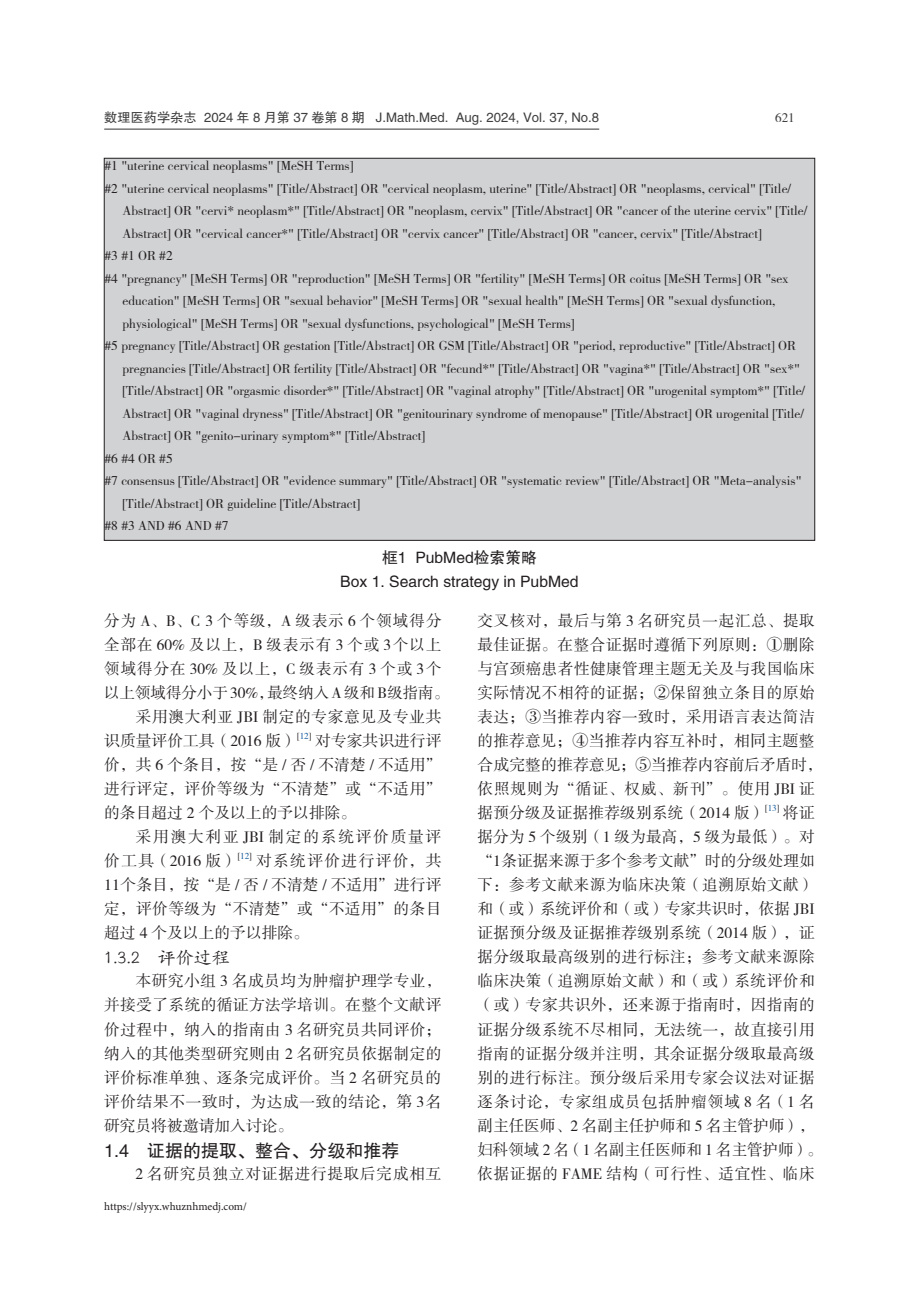
<style>
.page{position:relative;width:919px;height:1289px;background:#fff}
.page>*{position:absolute;margin:0;border:0;box-sizing:border-box;transform-origin:0 0}
._13_正文二级标题{font:18px "FZHTK GBK1 0";color:#231f20}
._13_1_三级标题{font:18px "FZKTK GBK1 0";color:#231f20}
._11_正文{font:15.75px/24px "FZSSK GBK1 0";letter-spacing:.03em;color:#231f20}
._11_正文-2{font:15.75px/24px "FZSSK GBK1 0";letter-spacing:.07em;color:#231f20}
._15_图表名{font:15.75px "FZHTK GBK1 0";color:#231f20}
._11_正文-3{font:15.75px/24px "FZSSK GBK1 0";letter-spacing:.11em;color:#231f20}
._11_正文-4{font:15.75px "FZSSK GBK1 0";letter-spacing:.05em;color:#231f20}
._15_1_图表内容{font:13.5px/22.5px "FZSSK GBK1 0";color:#231f20}
.t1{font:13.2px "FZHTK GBK1 0";color:#3e3e3f}
.t2{font:13.2px "FZSSK GBK1 0";color:#3e3e3f}
.t3{font:11.25px "Minion Pro";color:#231f20}
._11_正文-5{font:9.15px "FZSSK GBK1 0";color:#231f20}
.s1{color:#175d9e}
</style>
<div class="page">
<hr style="left:104px;top:129px;width:495px;height:1px;background:#3e3e3f">
<div style="left:104px;top:158px;width:710px;height:382px;background:#d1d2d4"></div>
<p class="t1" style="left:104px;top:111px;width:496px">数理医药学杂志 2024 年 8 月第 37 卷第 8 期 J.Math.Med. Aug. 2024, Vol. 37, No.8</p>
<p class="t2" style="left:775px;top:111px;width:21px">621</p>
<p class="_15_1_图表内容" style="left:105px;top:155px;width:250px">#1 "uterine cervical neoplasms" [MeSH Terms]</p>
<p class="_15_1_图表内容" style="left:123px;top:177px;width:686px;text-indent:-18px">#2 "uterine cervical neoplasms" [Title/Abstract] OR "cervical neoplasm, uterine" [Title/Abstract] OR "neoplasms, cervical" [Title/<br>Abstract] OR "cervi* neoplasm*" [Title/Abstract] OR "neoplasm, cervix" [Title/Abstract] OR "cancer of the uterine cervix" [Title/<br>Abstract] OR "cervical cancer*" [Title/Abstract] OR "cervix cancer" [Title/Abstract] OR "cancer, cervix" [Title/Abstract]</p>
<p class="_15_1_图表内容" style="left:105px;top:245px;width:70px">#3 #1 OR #2</p>
<p class="_15_1_图表内容" style="left:123px;top:267px;width:667px;text-indent:-18px">#4 "pregnancy" [MeSH Terms] OR "reproduction" [MeSH Terms] OR "fertility" [MeSH Terms] OR coitus [MeSH Terms] OR "sex education" [MeSH Terms] OR "sexual behavior" [MeSH Terms] OR "sexual health" [MeSH Terms] OR "sexual dysfunction, physiological" [MeSH Terms] OR "sexual dysfunctions, psychological" [MeSH Terms]</p>
<p class="_15_1_图表内容" style="left:123px;top:335px;width:684px;text-indent:-18px">#5 pregnancy [Title/Abstract] OR gestation [Title/Abstract] OR GSM [Title/Abstract] OR "period, reproductive" [Title/Abstract] OR pregnancies [Title/Abstract] OR fertility [Title/Abstract] OR "fecund*" [Title/Abstract] OR "vagina*" [Title/Abstract] OR "sex*" [Title/Abstract] OR "orgasmic disorder*" [Title/Abstract] OR "vaginal atrophy" [Title/Abstract] OR "urogenital symptom*" [Title/ Abstract] OR "vaginal dryness" [Title/Abstract] OR "genitourinary syndrome of menopause" [Title/Abstract] OR urogenital [Title/ Abstract] OR "genito-urinary symptom*" [Title/Abstract]</p>
<p class="_15_1_图表内容" style="left:105px;top:447px;width:70px">#6 #4 OR #5</p>
<p class="_15_1_图表内容" style="left:123px;top:470px;width:680px;text-indent:-18px">#7 consensus [Title/Abstract] OR "evidence summary" [Title/Abstract] OR "systematic review" [Title/Abstract] OR "Meta-analysis" [Title/Abstract] OR guideline [Title/Abstract]</p>
<p class="_15_1_图表内容" style="left:105px;top:515px;width:125px">#8 #3 AND #6 AND #7</p>
<p class="_15_图表名" style="left:382px;top:549px;width:156px">框1 PubMed检索策略</p>
<p class="_15_图表名" style="left:340px;top:573px;width:240px">Box 1. Search strategy in PubMed</p>
<p class="_11_正文-2" style="left:104px;top:609px;width:346px">分为 A、B、C 3 个等级，A 级表示 6 个领域得分全部在 60% 及以上，B 级表示有 3 个或 3个以上领域得分在 30% 及以上，C 级表示有 3 个或 3个以上领域得分小于 30%，最终纳入 A 级和 B级指南。</p>
<p class="_11_正文" style="left:104px;top:705px;width:339px;text-indent:32px">采用澳大利亚 JBI 制定的专家意见及专业共识质量评价工具（2016 版）</p>
<p class="_11_正文-5" style="left:297px;top:730px;width:16px">[<span class="s1">12</span>]</p>
<p class="_11_正文" style="left:104px;top:729px;width:339px;text-align:justify;text-indent:211px">对专家共识进行评价，共 6 个条目，按“是 / 否 / 不清楚 / 不适用”进行评定，评价等级为“不清楚”或“不适用”的条目超过 2 个及以上的予以排除。</p>
<p class="_11_正文-3" style="left:104px;top:825px;width:338px;text-indent:32px">采用澳大利亚 JBI 制定的系统评价质量评价工具（2016 版）</p>
<p class="_11_正文-5" style="left:238px;top:850px;width:16px">[<span class="s1">12</span>]</p>
<p class="_11_正文" style="left:104px;top:849px;width:339px;text-align:justify;text-indent:152px">对系统评价进行评价，共11个条目，按“是 / 否 / 不清楚 / 不适用”进行评定，评价等级为“不清楚”或“不适用”的条目超过 4 个及以上的予以排除。</p>
<p class="_13_1_三级标题" style="left:104px;top:948px;width:127px">1.3.2 评价过程</p>
<p class="_11_正文" style="left:104px;top:969px;width:339px;text-align:justify;text-indent:32px">本研究小组 3 名成员均为肿瘤护理学专业，并接受了系统的循证方法学培训。在整个文献评价过程中，纳入的指南由 3 名研究员共同评价；纳入的其他类型研究则由 2 名研究员依据制定的评价标准单独、逐条完成评价。当 2 名研究员的评价结果不一致时，为达成一致的结论，第 3名研究员将被邀请加入讨论。</p>
<p class="_13_正文二级标题" style="left:104px;top:1140px;width:296px">1.4 证据的提取、整合、分级和推荐</p>
<p class="_11_正文-4" style="left:135px;top:1164px;width:307px">2 名研究员独立对证据进行提取后完成相互</p>
<p class="t3" style="left:104px;top:1198px;width:144px">https://slyyx.whuznhmedj.com/</p>
<p class="_11_正文" style="left:477px;top:609px;width:346px">交叉核对，最后与第 3 名研究员一起汇总、提取最佳证据。在整合证据时遵循下列原则：①删除与宫颈癌患者性健康管理主题无关及与我国临床实际情况不相符的证据；②保留独立条目的原始表达；③当推荐内容一致时，采用语言表达简洁的推荐意见；④当推荐内容互补时，相同主题整合成完整的推荐意见；⑤当推荐内容前后矛盾时，依照规则为“循证、权威、新刊”。使用 JBI 证据预分级及证据推荐级别系统（2014 版）</p>
<p class="_11_正文-5" style="left:765px;top:802px;width:15px">[<span class="s1">13</span>]</p>
<p class="_11_正文" style="left:477px;top:801px;width:346px;text-indent:306px">将证据分为 5 个级别（1 级为最高，5 级为最低）。对“1条证据来源于多个参考文献”时的分级处理如下：参考文献来源为临床决策（追溯原始文献）和（或）系统评价和（或）专家共识时，依据 JBI证据预分级及证据推荐级别系统（2014 版），证据分级取最高级别的进行标注；参考文献来源除临床决策（追溯原始文献）和（或）系统评价和（或）专家共识外，还来源于指南时，因指南的证据分级系统不尽相同，无法统一，故直接引用指南的证据分级并注明，其余证据分级取最高级别的进行标注。预分级后采用专家会议法对证据逐条讨论，专家组成员包括肿瘤领域 8 名（1 名副主任医师、2 名副主任护师和 5 名主管护师），妇科领域 2 名（1 名副主任医师和 1 名主管护师）。依据证据的 FAME 结构（可行性、适宜性、临床</p>
</div>
